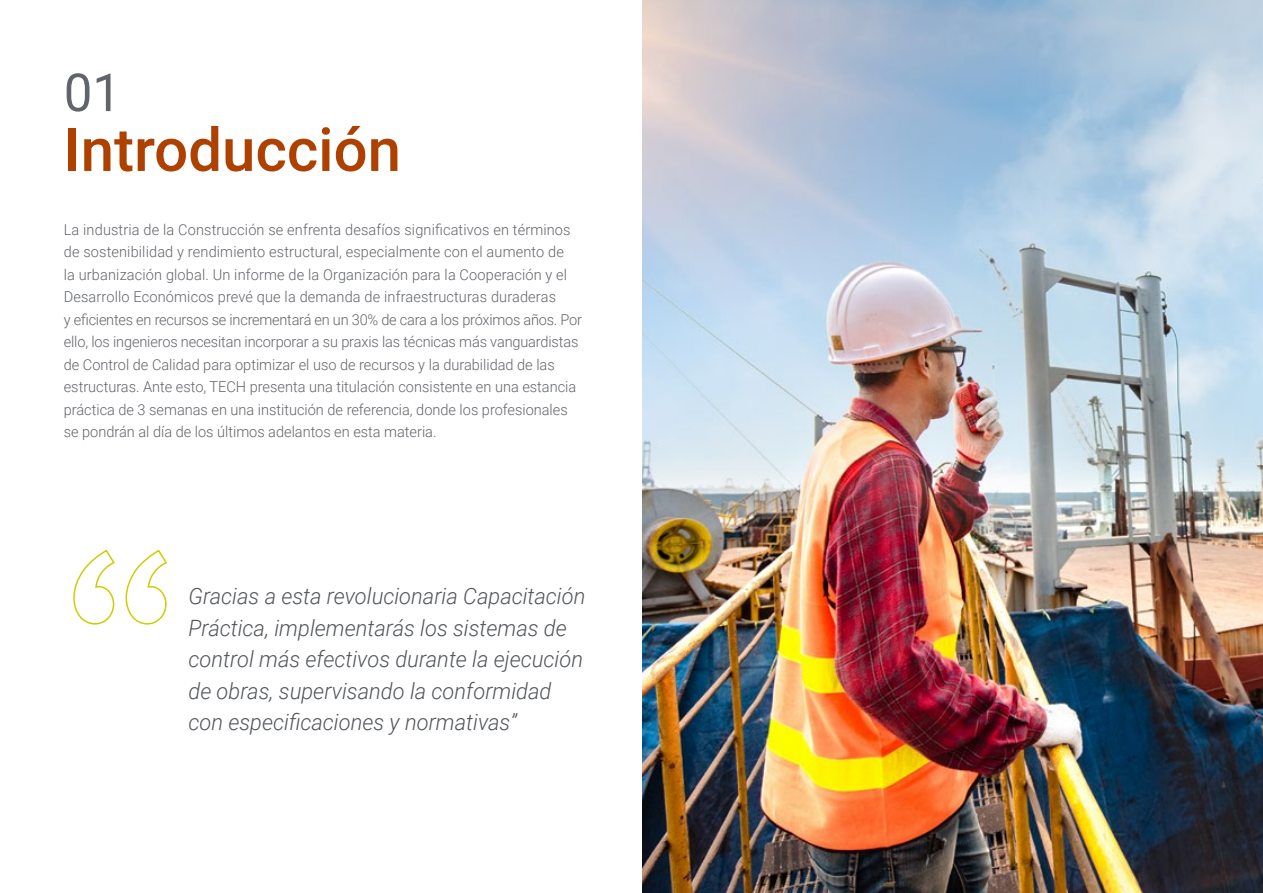
<style>
.page{position:relative;width:1263px;height:893px;background:#fff}
.page>*{position:absolute;margin:0;border:0;box-sizing:border-box;transform-origin:0 0}
.t1{font:500 60px "Roboto";color:#ae4000}
.t2{font:52.5px "Roboto";color:#61646a}
.t3{font:italic 300 22.5px/31.5px "Roboto";color:#52555b}
.t4{font:300 15px/22.5px "Roboto";color:#61646a}
</style>
<div class="page">
<svg style="left:73px;top:549px;width:94px;height:76px"></svg>
<img style="left:642px;top:0;width:621px;height:893px">
<h2 class="t2" style="left:64px;top:56px;width:59px">01</h2>
<h1 class="t1" style="left:64px;top:108px;width:339px">Introducción</h1>
<p class="t4" style="left:64px;top:217px;width:520px">La industria de la Construcción se enfrenta desafíos significativos en términos de sostenibilidad y rendimiento estructural, especialmente con el aumento de<br>la urbanización global. Un informe de la Organización para la Cooperación y el Desarrollo Económicos prevé que la demanda de infraestructuras duraderas<br>y eficientes en recursos se incrementará en un 30% de cara a los próximos años. Por ello, los ingenieros necesitan incorporar a su praxis las técnicas más vanguardistas de Control de Calidad para optimizar el uso de recursos y la durabilidad de las estructuras. Ante esto, TECH presenta una titulación consistente en una estancia práctica de 3 semanas en una institución de referencia, donde los profesionales se pondrán al día de los últimos adelantos en esta materia.</p>
<h3 class="t3" style="left:188px;top:579px;width:399px">Gracias a esta revolucionaria Capacitación Práctica, implementarás los sistemas de control más efectivos durante la ejecución de obras, supervisando la conformidad con especificaciones y normativas”</h3>
</div>
